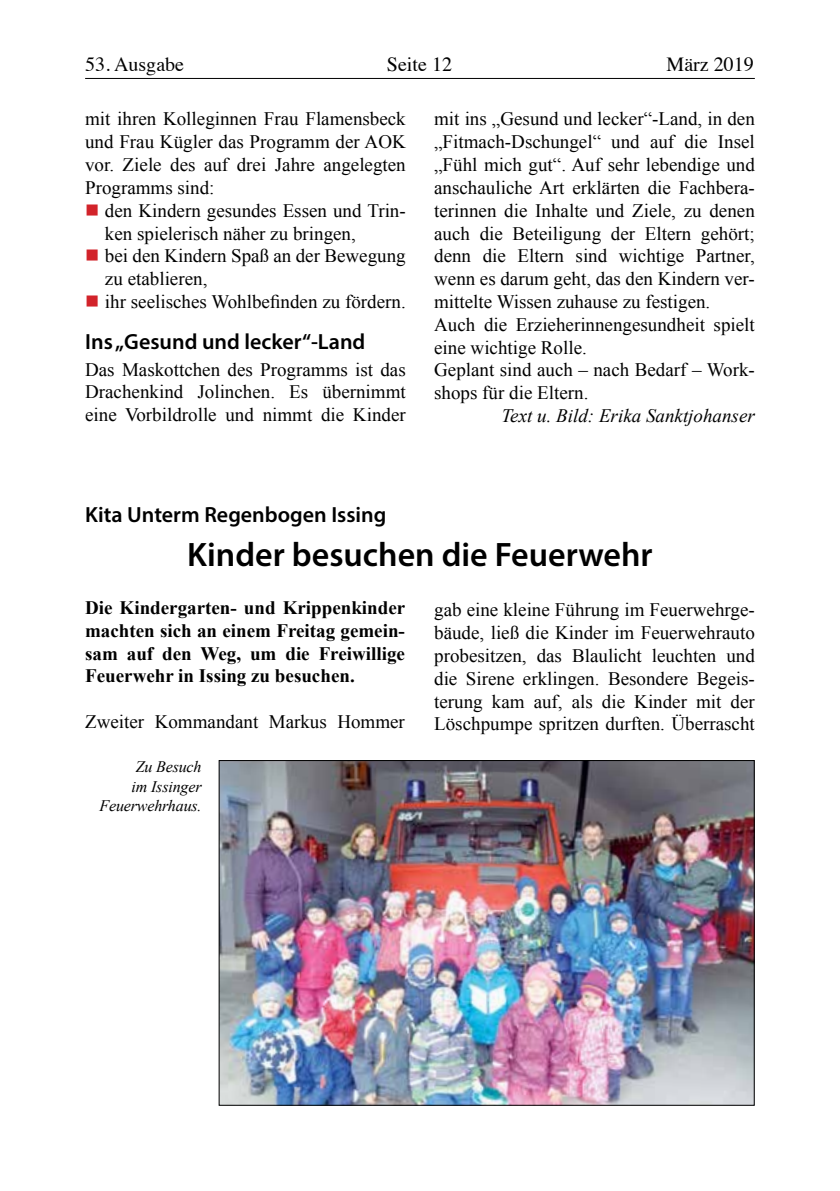
<style>
.page{position:relative;width:840px;height:1191px;background:#fff}
.page>*{position:absolute;margin:0;border:0;box-sizing:border-box;transform-origin:0 0}
.t1{font:600 34px "Myriad Pro";color:#000}
.t2{font:600 22px "Myriad Pro";color:#000}
.t3{font:20px "Times";color:#000}
.t4{font:19px/22.8px "Times New Roman";color:#000;text-align:justify}
.t5{font:700 19px/22.8px "Times New Roman";color:#000;text-align:justify}
.t6{font:italic 19px "Times New Roman";color:#000}
.t7{font:italic 16px/19.2px "Times New Roman";letter-spacing:-.01em;color:#000;text-align:right}
.s1{color:#d2232a}
</style>
<div class="page">
<hr style="left:85px;top:78px;width:669px;height:1px;background:#000">
<img style="left:220px;top:762px;width:532px;height:341px">
<p class="t3" style="left:85px;top:46px;width:100px">53. Ausgabe</p>
<p class="t3" style="left:387px;top:46px;width:66px">Seite 12</p>
<p class="t3" style="left:666px;top:46px;width:89px">März 2019</p>
<p class="t4" style="left:85px;top:107px;width:322px">mit ihren Kolleginnen Frau Flamensbeck und Frau Kügler das Programm der AOK vor. Ziele des auf drei Jahre angelegten Programms sind:</p>
<p class="t4" style="left:105px;top:199px;width:302px;text-indent:-20px"><span class="s1">■</span> den Kindern gesundes Essen und Trin&shy;ken spielerisch näher zu bringen,</p>
<p class="t4" style="left:105px;top:244px;width:302px;text-indent:-20px"><span class="s1">■</span> bei den Kindern Spaß an der Bewegung zu etablieren,</p>
<p class="t4" style="left:85px;top:290px;width:322px"><span class="s1">■</span> ihr seelisches Wohlbefinden zu fördern.</p>
<p class="t2" style="left:85px;top:327px;width:281px">Ins „Gesund und lecker“-Land</p>
<p class="t4" style="left:85px;top:357px;width:322px">Das Maskottchen des Programms ist das Drachenkind Jolinchen. Es übernimmt eine Vorbildrolle und nimmt die Kinder</p>
<p class="t4" style="left:434px;top:107px;width:322px;text-align:left">mit ins „Gesund und lecker“-Land, in den „Fitmach-Dschungel“ und auf die Insel „Fühl mich gut“. Auf sehr lebendige und anschauliche Art erklärten die Fachbera&shy;terinnen die Inhalte und Ziele, zu denen auch die Beteiligung der Eltern gehört; denn die Eltern sind wichtige Partner, wenn es darum geht, das den Kindern ver&shy;mittelte Wissen zuhause zu festigen.<br>Auch die Erzieherinnengesundheit spielt eine wichtige Rolle.<br>Geplant sind auch – nach Bedarf – Work&shy;shops für die Eltern.</p>
<p class="t6" style="left:501px;top:402px;width:255px">Text u. Bild: Erika Sanktjohanser</p>
<p class="t2" style="left:85px;top:500px;width:302px">Kita Unterm Regenbogen Issing</p>
<h1 class="t1" style="left:187px;top:533px;width:467px">Kinder besuchen die Feuerwehr</h1>
<p class="t5" style="left:85px;top:596px;width:321px">Die Kindergarten- und Krippenkinder machten sich an einem Freitag gemein&shy;sam auf den Weg, um die Freiwillige Feuerwehr in Issing zu besuchen.</p>
<p class="t4" style="left:85px;top:710px;width:321px">Zweiter Kommandant Markus Hommer</p>
<p class="t4" style="left:434px;top:598px;width:322px">gab eine kleine Führung im Feuerwehrge&shy;bäude, ließ die Kinder im Feuerwehrauto probesitzen, das Blaulicht leuchten und die Sirene erklingen. Besondere Begeis&shy;terung kam auf, als die Kinder mit der Löschpumpe spritzen durften. Überrascht</p>
<p class="t7" style="left:99px;top:757px;width:104px">Zu Besuch<br>im Issinger<br>Feuerwehrhaus.</p>
</div>
